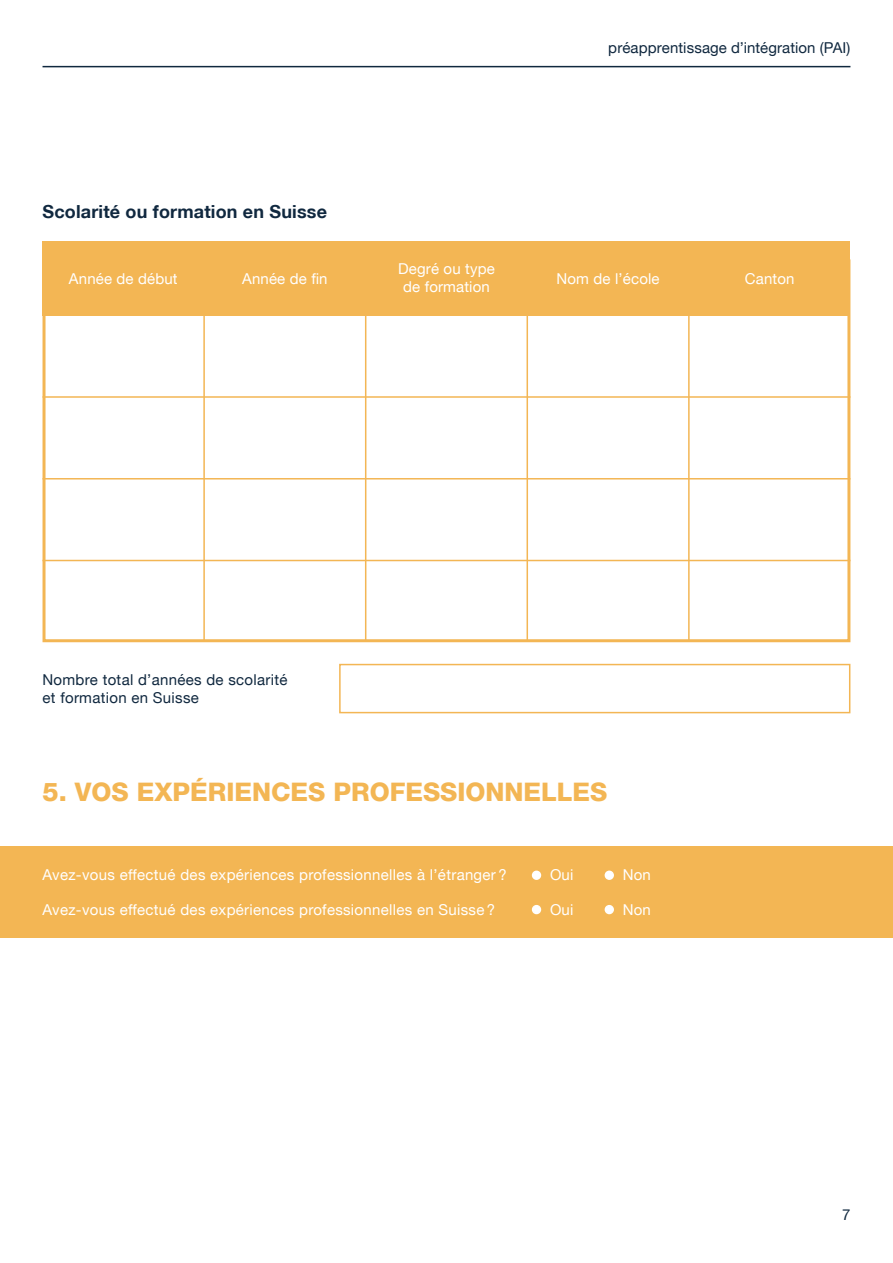
<style>
.page{position:relative;width:893px;height:1263px;background:#fff}
.page>*{position:absolute;margin:0;border:0;box-sizing:border-box;transform-origin:0 0}
.t1{font:800 25.5px "Helvetica Neue LT";color:#f3b654}
.t2{font:700 18px "Helvetica Neue LT";letter-spacing:.01em;color:#10283f}
.t3{font:15px/18px "Helvetica Neue LT";letter-spacing:.02em;color:#fff;text-align:center}
.t4{font:15px/18px "Helvetica Neue LT";letter-spacing:.02em;color:#10283f}
</style>
<div class="page">
<svg style="left:42px;top:248px;width:809px;height:395px"></svg>
<hr style="left:365px;top:251px;width:1px;height:390px;background:#f3b654">
<hr style="left:526px;top:251px;width:2px;height:390px;background:#f3b654">
<hr style="left:688px;top:251px;width:2px;height:390px;background:#f3b654">
<div style="left:43px;top:241px;width:807px;height:75px;background:#f3b654"></div>
<div style="left:0;top:846px;width:893px;height:92px;background:#f3b654"></div>
<div style="left:605px;top:871px;width:8px;height:8px;background:#fff;border-radius:50%"></div>
<div style="left:605px;top:870px;width:9px;height:10px;border:2px solid #fff;border-radius:50%"></div>
<div style="left:605px;top:906px;width:8px;height:7px;background:#fff;border-radius:50%"></div>
<div style="left:605px;top:905px;width:9px;height:9px;border:2px solid #fff;border-radius:50%"></div>
<div style="left:533px;top:871px;width:7px;height:8px;background:#fff;border-radius:50%"></div>
<div style="left:532px;top:870px;width:9px;height:10px;border:2px solid #fff;border-radius:50%"></div>
<div style="left:533px;top:906px;width:7px;height:7px;background:#fff;border-radius:50%"></div>
<div style="left:532px;top:905px;width:9px;height:9px;border:2px solid #fff;border-radius:50%"></div>
<hr style="left:43px;top:66px;width:807px;height:1px;background:#10283f">
<div style="left:339px;top:664px;width:511px;height:49px;border:2px solid #f3b654"></div>
<p class="t2" style="left:43px;top:200px;width:286px">Scolarité ou formation en Suisse</p>
<p class="t4" style="left:608px;top:39px;width:244px">préapprentissage d’intégration (PAI)</p>
<p class="t3" style="left:398px;top:260px;width:98px">Degré ou type de formation</p>
<p class="t3" style="left:69px;top:269px;width:110px">Année de début</p>
<p class="t3" style="left:242px;top:269px;width:87px">Année de fin</p>
<p class="t3" style="left:556px;top:269px;width:105px">Nom de l’école</p>
<p class="t3" style="left:745px;top:269px;width:51px">Canton</p>
<p class="t4" style="left:43px;top:670px;width:246px">Nombre total d’années de scolarité et formation en Suisse</p>
<h1 class="t1" style="left:43px;top:776px;width:566px">5. VOS EXPÉRIENCES PROFESSIONNELLES</h1>
<p class="t3" style="left:43px;top:866px;width:466px">Avez-vous effectué des expériences professionnelles à l’étranger ?</p>
<p class="t3" style="left:43px;top:900px;width:454px">Avez-vous effectué des expériences professionnelles en Suisse ?</p>
<p class="t3" style="left:550px;top:866px;width:25px">Oui</p>
<p class="t3" style="left:550px;top:900px;width:25px">Oui</p>
<p class="t3" style="left:623px;top:866px;width:30px">Non</p>
<p class="t3" style="left:623px;top:900px;width:30px">Non</p>
<p class="t4" style="left:842px;top:1205px;width:10px">7</p>
</div>
